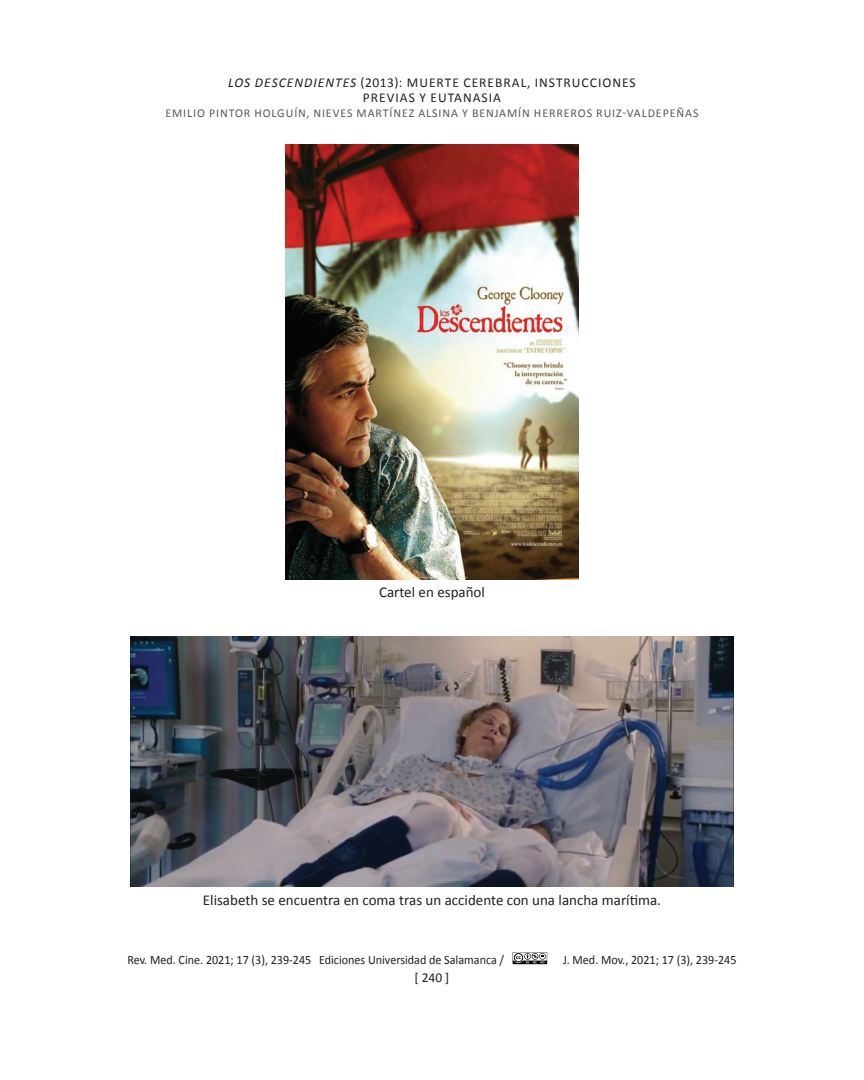
<style>
.page{position:relative;width:864px;height:1080px;background:#fff}
.page>*{position:absolute;margin:0;border:0;box-sizing:border-box;transform-origin:0 0}
.FigureCaption{font:15px "Calibri";color:#231f20}
.TX{font:15px "Calibri";color:#231f20}
.t1{font:13.5px/15px "Calibri";letter-spacing:.075em;color:#231f20;text-align:center}
.t2{font:12.75px "Calibri";color:#231f20;scale:.95 1}
.t3{font:12px "Calibri";letter-spacing:.075em;color:#57585a}
.s1{font-style:italic}
</style>
<div class="page">
<svg style="left:513px;top:952px;width:34px;height:12px"></svg>
<img style="left:285px;top:145px;width:294px;height:434px">
<img style="left:130px;top:637px;width:604px;height:250px">
<p class="t1" style="left:228px;top:75px;width:409px"><span class="s1">LOS DESCENDIENTES</span> (2013): MUERTE CEREBRAL, INSTRUCCIONES<br>PREVIAS Y EUTANASIA</p>
<p class="t3" style="left:165px;top:106px;width:535px">EMILIO PINTOR HOLGUÍN, NIEVES MARTÍNEZ ALSINA Y BENJAMÍN HERREROS RUIZ-VALDEPEÑAS</p>
<p class="TX" style="left:379px;top:583px;width:107px">Cartel en español</p>
<p class="FigureCaption" style="left:203px;top:890px;width:460px">Elisabeth se encuentra en coma tras un accidente con una lancha marítima.</p>
<p class="t2" style="left:128px;top:952px;width:398px">Rev. Med. Cine. 2021; 17 (3), 239-245 Ediciones Universidad de Salamanca /</p>
<p class="t2" style="left:563px;top:952px;width:184px">J. Med. Mov., 2021; 17 (3), 239-245</p>
<p class="t1" style="left:415px;top:970px;width:36px">[ 240 ]</p>
</div>
